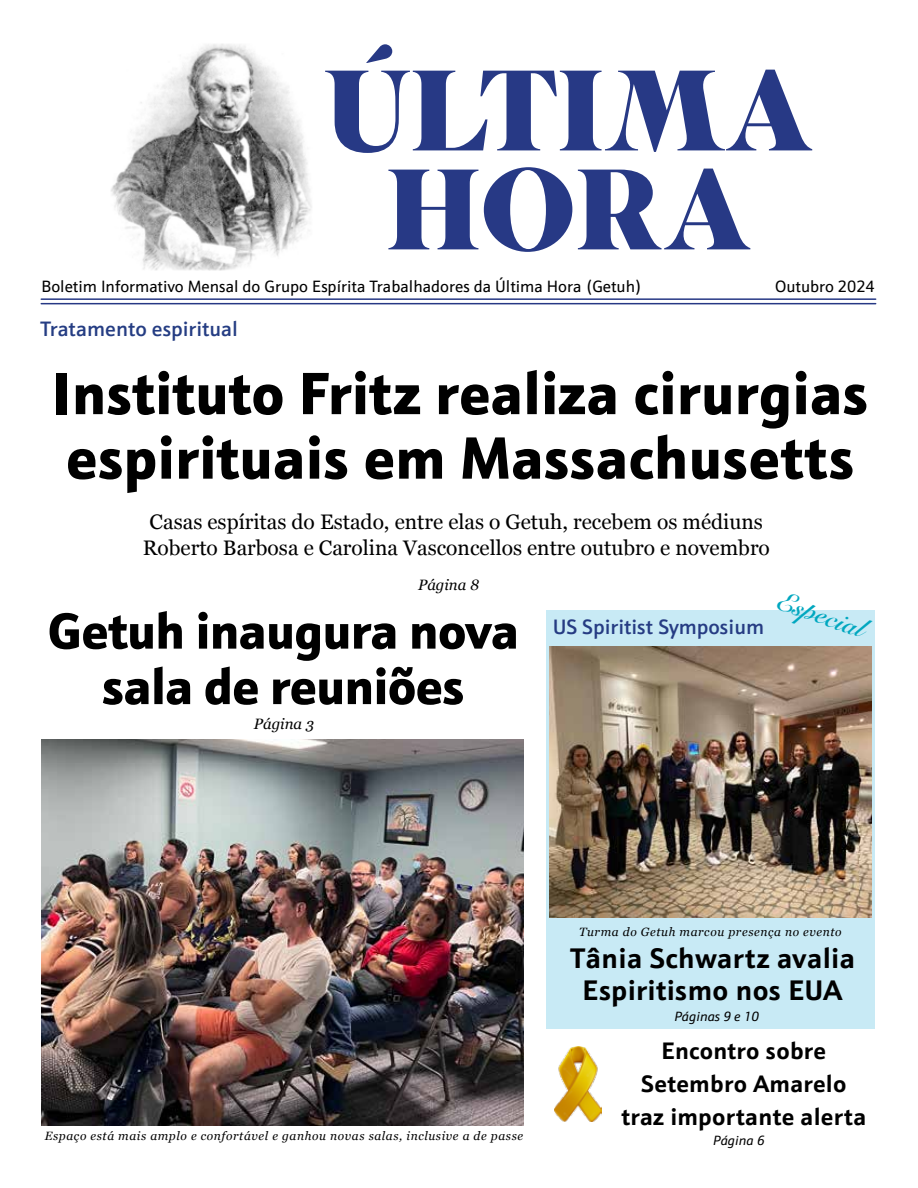
<style>
.page{position:relative;width:918px;height:1188px;background:#fff}
.page>*{position:absolute;margin:0;border:0;box-sizing:border-box;transform-origin:0 0}
.t1{font:900 114px/99px "Superior Title";color:#273985;text-align:center}
.t2{font:900 60px/64.5px "Schnebel Sans ME";color:#000}
.t3{font:900 51px/55.5px "Schnebel Sans ME";letter-spacing:-.02em;color:#000;text-align:center}
.t4{font:700 28.5px/31.5px "Schnebel Sans ME";letter-spacing:.01em;color:#000;text-align:center}
.t5{font:700 27px "Snell Roundhand";color:#00a7bf}
.t6{font:700 24px/33px "Schnebel Sans ME";letter-spacing:.01em;color:#000;text-align:center}
.t7{font:21px/25.5px "Georgia";color:#000;text-align:center}
.t8{font:500 21px "Schnebel Sans ME";color:#253d83}
.t9{font:500 21px "Schnebel Sans ME";color:#263c83}
.t10{font:16.5px "Schnebel Sans ME";color:#000}
.t11{font:italic 15px "Georgia";color:#000}
.t12{font:italic 13.5px "Schnebel Sans ME";color:#000}
.t13{font:italic 12px "Georgia";letter-spacing:.05em;color:#000}
</style>
<div class="page">
<div style="left:546px;top:610px;width:329px;height:419px;background:#c8eaf5"></div>
<img style="left:111px;top:44px;width:201px;height:227px">
<hr style="left:41px;top:303px;width:835px;height:1px;background:#273985">
<hr style="left:41px;top:298px;width:835px;height:2px;background:#273985">
<img style="left:42px;top:739px;width:482px;height:386px">
<img style="left:550px;top:646px;width:321px;height:272px">
<img style="left:554px;top:1047px;width:48px;height:74px">
<h1 class="t1" style="left:324px;top:68px;width:490px">ÚLTIMA<br>HORA</h1>
<p class="t10" style="left:42px;top:274px;width:602px">Boletim Informativo Mensal do Grupo Espírita Trabalhadores da Última Hora (Getuh)</p>
<p class="t10" style="left:775px;top:274px;width:101px">Outubro 2024</p>
<p class="t8" style="left:40px;top:312px;width:199px">Tratamento espiritual</p>
<h2 class="t2" style="left:52px;top:355px;width:818px">Instituto Fritz realiza cirurgias espirituais em Massachusetts</h2>
<p class="t7" style="left:143px;top:508px;width:629px">Casas espíritas do Estado, entre elas o Getuh, recebem os médiuns<br>Roberto Barbosa e Carolina Vasconcellos entre outubro e novembro</p>
<p class="t11" style="left:418px;top:574px;width:62px">Página 8</p>
<h3 class="t3" style="left:48px;top:598px;width:473px">Getuh inaugura nova sala de reuniões</h3>
<p class="t11" style="left:254px;top:713px;width:62px">Página 3</p>
<p class="t9" style="left:553px;top:611px;width:213px">US Spiritist Symposium</p>
<p class="t5" style="left:785px;top:577px;width:93px;rotate:19deg">Especial</p>
<p class="t13" style="left:45px;top:1128px;width:480px">Espaço está mais amplo e confortável e ganhou novas salas, inclusive a de passe</p>
<p class="t13" style="left:579px;top:923px;width:264px">Turma do Getuh marcou presença no evento</p>
<h3 class="t4" style="left:570px;top:941px;width:287px">Tânia Schwartz avalia<br>Espiritismo nos EUA</h3>
<p class="t6" style="left:621px;top:1033px;width:246px">Encontro sobre<br>Setembro Amarelo traz importante alerta</p>
<p class="t12" style="left:713px;top:1130px;width:53px">Página 6</p>
<p class="t12" style="left:674px;top:1007px;width:86px">Páginas 9 e 10</p>
</div>
